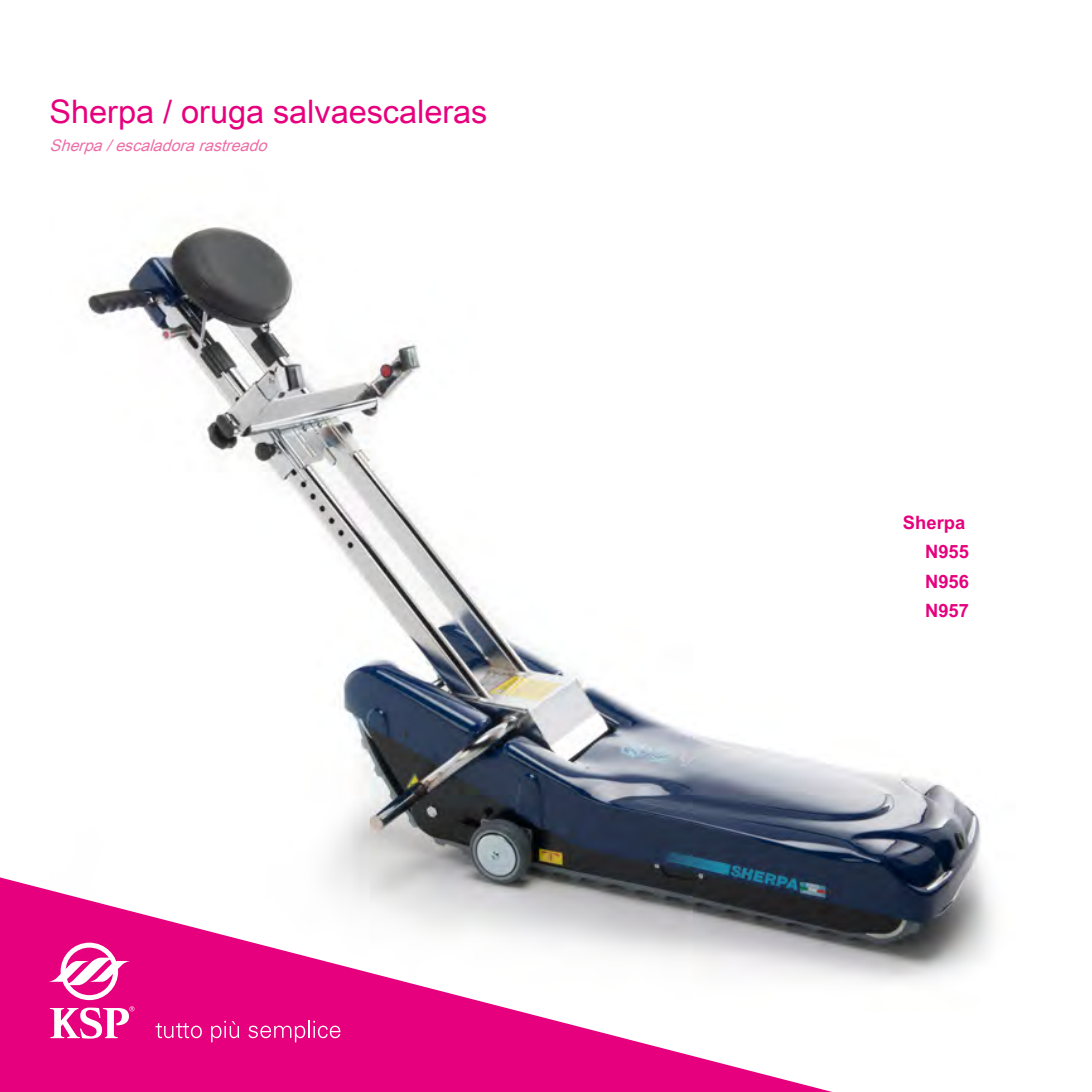
<style>
.page{position:relative;width:1092px;height:1092px;background:#fff}
.page>*{position:absolute;margin:0;border:0;box-sizing:border-box;transform-origin:0 0}
.t1{font:32.38px "Arial Unicode MS";color:#e6007d}
.t2{font:700 18.38px/29.4px "Arial Unicode MS";color:#e6007d}
.t3{font:italic 16.1px "Arial Unicode MS";color:#ed6ea7}
</style>
<div class="page">
<img style="left:87px;top:225px;width:908px;height:757px">
<svg style="left:0;top:873px;width:890px;height:218px"></svg>
<svg style="left:50px;top:942px;width:79px;height:58px"></svg>
<svg style="left:50px;top:1006px;width:84px;height:32px"></svg>
<svg style="left:155px;top:1022px;width:47px;height:16px"></svg>
<svg style="left:211px;top:1020px;width:28px;height:22px"></svg>
<svg style="left:248px;top:1020px;width:92px;height:22px;background:#ea2e94"></svg>
<p class="t1" style="left:50px;top:89px;width:439px">Sherpa / oruga salvaescaleras</p>
<p class="t3" style="left:50px;top:134px;width:225px">Sherpa/escaladorarastreado</p>
<p class="t2" style="left:925px;top:507px;width:45px;text-indent:-22px">Sherpa<br>N955<br>N956<br>N957</p>
</div>
